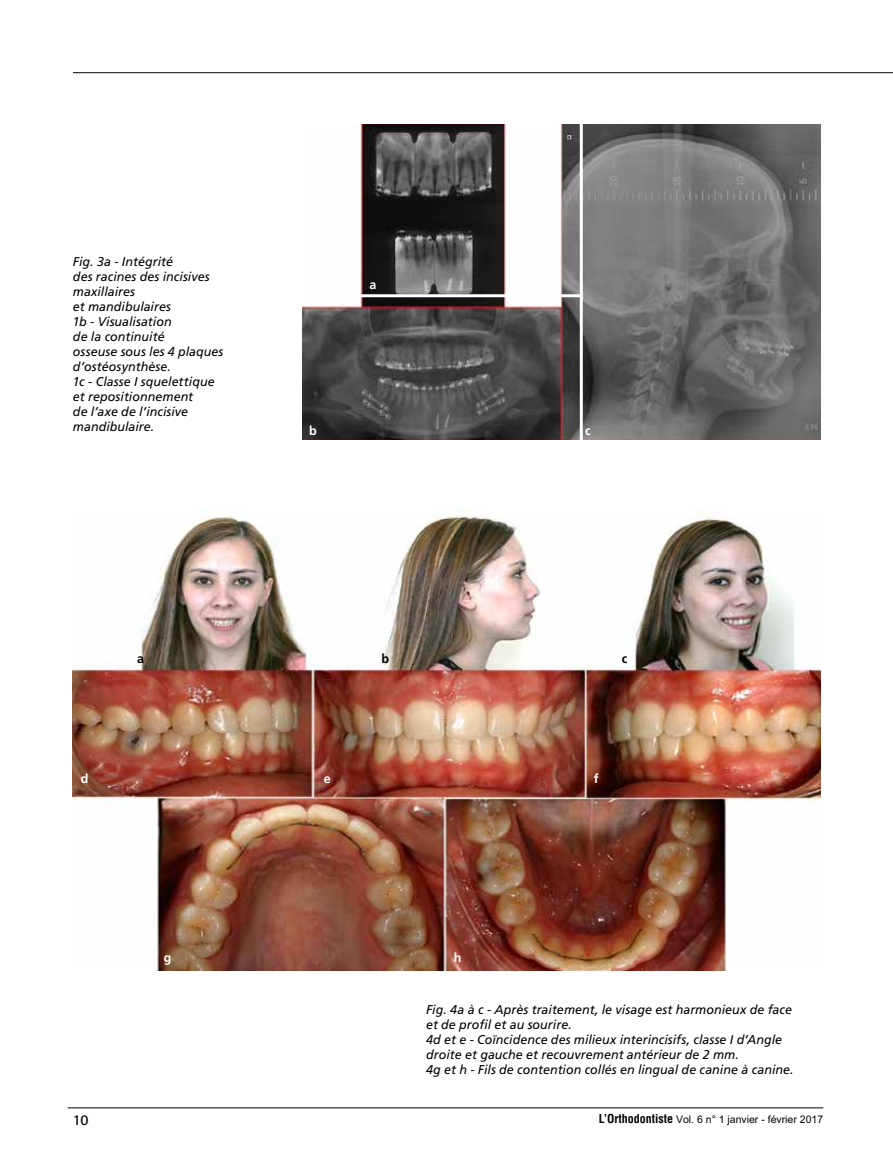
<style>
.page{position:relative;width:893px;height:1149px;background:#fff}
.page>*{position:absolute;margin:0;border:0;box-sizing:border-box;transform-origin:0 0}
.t1{font:700 15px "Rotis Sans Serif";color:#000}
.t2{font:italic 12.75px/15px "Frutiger";letter-spacing:.005em;color:#000}
.t3{font:700 12.75px "Frutiger";color:#fff}
.t4{font:700 12.75px "Frutiger";color:#000}
.t5{font:10.5px "M Arial";color:#000}
.s1{font-family:"Helvetica";font-weight:700;font-stretch:condensed;font-size:12px}
</style>
<div class="page">
<hr style="left:68px;top:1107px;width:755px;height:1px;background:#000">
<hr style="left:73px;top:72px;width:820px;height:1px;background:#000">
<img style="left:303px;top:124px;width:518px;height:315px">
<hr style="left:303px;top:294px;width:280px;height:3px;background:#fff">
<hr style="left:580px;top:98px;width:3px;height:343px;background:#fff">
<img style="left:72px;top:508px;width:749px;height:461px">
<p class="t2" style="left:73px;top:253px;width:152px">Fig. 3a - Intégrité<br>des racines des incisives maxillaires<br>et mandibulaires<br>1b - Visualisation<br>de la continuité<br>osseuse sous les 4 plaques d’ostéosynthèse.<br>1c - Classe I squelettique et repositionnement<br>de l’axe de l’incisive mandibulaire.</p>
<p class="t3" style="left:369px;top:277px;width:8px">a</p>
<p class="t3" style="left:309px;top:423px;width:9px">b</p>
<p class="t3" style="left:585px;top:423px;width:7px">c</p>
<p class="t4" style="left:137px;top:651px;width:8px">a</p>
<p class="t4" style="left:382px;top:651px;width:9px">b</p>
<p class="t4" style="left:622px;top:651px;width:7px">c</p>
<p class="t3" style="left:81px;top:770px;width:9px">d</p>
<p class="t3" style="left:324px;top:770px;width:8px">e</p>
<p class="t3" style="left:594px;top:770px;width:6px">f</p>
<p class="t3" style="left:164px;top:949px;width:9px">g</p>
<p class="t3" style="left:454px;top:949px;width:9px">h</p>
<p class="t2" style="left:426px;top:1002px;width:369px">Fig. 4a à c - Après traitement, le visage est harmonieux de face et de profil et au sourire.<br>4d et e - Coïncidence des milieux interincisifs, classe I d’Angle droite et gauche et recouvrement antérieur de 2 mm.<br>4g et h - Fils de contention collés en lingual de canine à canine.</p>
<p class="t1" style="left:73px;top:1110px;width:17px">10</p>
<p class="t5" style="left:599px;top:1112px;width:226px"><span class="s1">L’Orthodontiste</span> Vol. 6 n° 1 janvier - février 2017</p>
</div>
